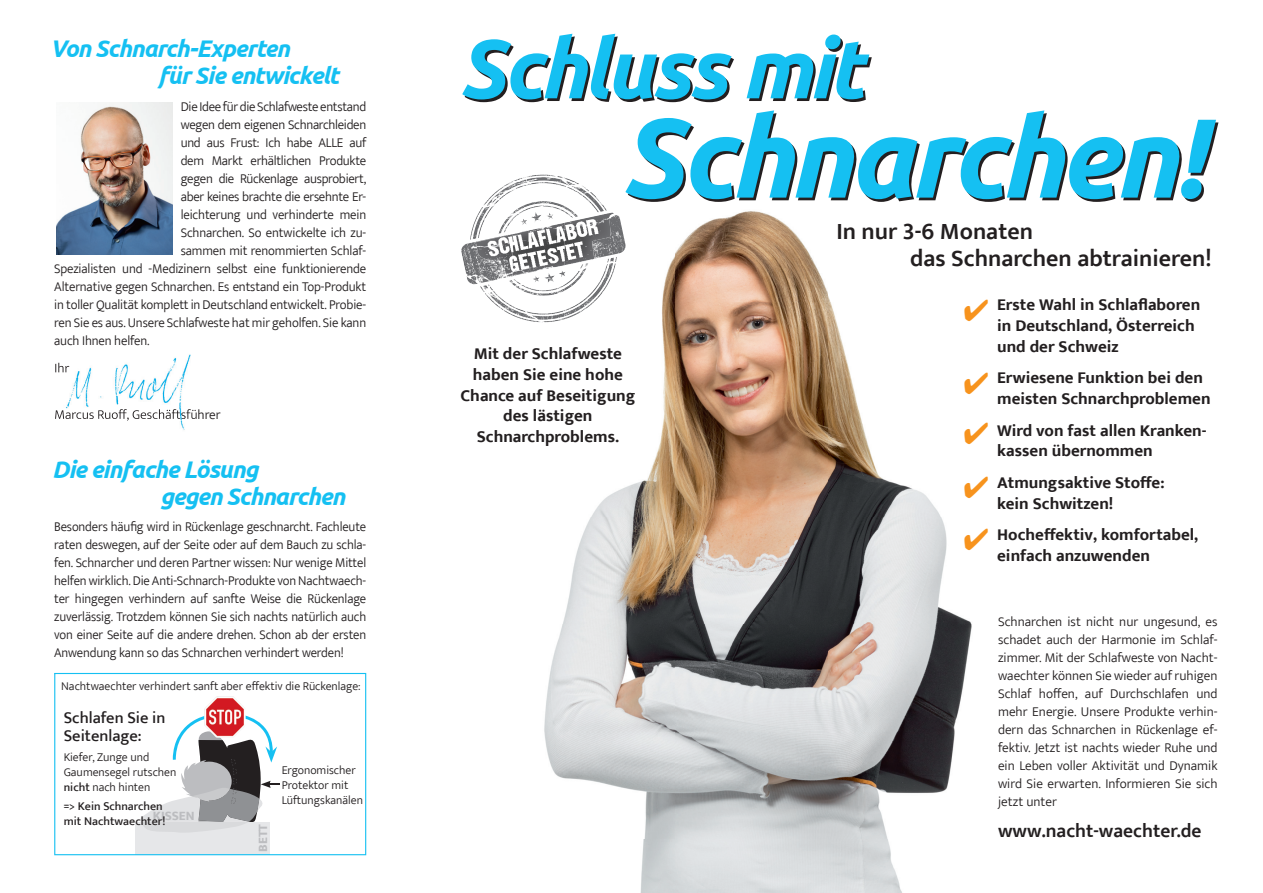
<style>
.page{position:relative;width:1263px;height:893px;background:#fff}
.page>*{position:absolute;margin:0;border:0;box-sizing:border-box;transform-origin:0 0}
.t1{font:italic 700 112.35px "Ubuntu";letter-spacing:-.04em;color:#15c0f2}
.t2{font:italic 700 83.25px "Ubuntu";letter-spacing:-.04em;color:#15c0f2}
.t3{font:italic 700 24px/27px "Ubuntu";letter-spacing:-.04em;color:#15c0f2}
.t4{font:600 24px/27px "Ek Mukta";color:#231f20}
.t5{font:600 19.5px "Ek Mukta";color:#231f20}
.t6{font:700 16.95px/20.7px "Ek Mukta";color:#231f20}
.t7{font:500 16.5px/18px "Ek Mukta";color:#231f20}
.t8{font:300 13.5px/18px "Ek Mukta";letter-spacing:-.01em;color:#231f20;text-align:justify}
.t9{font:300 13.5px/18px "Ek Mukta";letter-spacing:-.01em;color:#231f20;text-align:justify;scale:.96 1}
.t10{font:800 13.2px "Ek Mukta";color:#bcbdc0}
.t11{font:300 12px/15px "Ek Mukta";color:#231f20}
.t12{font:500 12px/15px "Ek Mukta";color:#231f20}
.s1{font-weight:500}
</style>
<div class="page">
<svg style="left:54px;top:673px;width:312px;height:182px"></svg>
<img style="left:523px;top:196px;width:84px;height:16px">
<img style="left:676px;top:211px;width:183px;height:199px">
<svg style="left:582px;top:303px;width:11px;height:8px"></svg>
<img style="left:544px;top:410px;width:428px;height:483px">
<img style="left:524px;top:210px;width:95px;height:7px">
<img style="left:532px;top:315px;width:29px;height:1px">
<img style="left:523px;top:198px;width:44px;height:1px">
<img style="left:56px;top:103px;width:116px;height:151px">
<img style="left:561px;top:311px;width:19px;height:9px">
<img style="left:592px;top:215px;width:23px;height:34px">
<svg style="left:461px;top:232px;width:62px;height:49px"></svg>
<img style="left:55px;top:354px;width:136px;height:76px">
<img style="left:55px;top:363px;width:14px;height:9px">
<img style="left:55px;top:409px;width:141px;height:12px">
<svg style="left:140px;top:713px;width:140px;height:120px"></svg>
<img style="left:204px;top:696px;width:42px;height:42px">
<img style="left:530px;top:175px;width:26px;height:2px">
<img style="left:513px;top:309px;width:18px;height:9px">
<svg style="left:500px;top:181px;width:13px;height:12px"></svg>
<img style="left:565px;top:178px;width:14px;height:7px">
<svg style="left:965px;top:410px;width:7px;height:34px"></svg>
<svg style="left:965px;top:477px;width:7px;height:73px"></svg>
<h3 class="t3" style="left:158px;top:34px;width:182px;text-indent:-108px">Von Schnarch-Experten<br>für Sie entwickelt</h3>
<p class="t8" style="left:181px;top:98px;width:187px">Die Idee für die Schlafweste entstand</p>
<p class="t8" style="left:181px;top:116px;width:187px">wegen dem eigenen Schnarchleiden</p>
<p class="t8" style="left:181px;top:134px;width:187px">und aus Frust: Ich habe ALLE auf</p>
<p class="t8" style="left:181px;top:152px;width:187px">dem Markt erhältlichen Produkte</p>
<p class="t8" style="left:181px;top:170px;width:187px">gegen die Rückenlage ausprobiert,</p>
<p class="t8" style="left:181px;top:188px;width:187px">aber keines brachte die ersehnte Er-</p>
<p class="t8" style="left:181px;top:206px;width:187px">leichterung und verhinderte mein</p>
<p class="t8" style="left:181px;top:224px;width:187px">Schnarchen. So entwickelte ich zu-</p>
<p class="t8" style="left:181px;top:242px;width:187px">sammen mit renommierten Schlaf-</p>
<p class="t8" style="left:54px;top:260px;width:314px">Spezialisten und -Medizinern selbst eine funktionierende</p>
<p class="t8" style="left:54px;top:278px;width:314px">Alternative gegen Schnarchen. Es entstand ein Top-Produkt</p>
<p class="t8" style="left:54px;top:296px;width:313px">in toller Qualität komplett in Deutschland entwickelt. Probie-</p>
<p class="t8" style="left:54px;top:314px;width:313px">ren Sie es aus. Unsere Schlafweste hat mir geholfen. Sie kann</p>
<p class="t8" style="left:54px;top:332px;width:97px">auch Ihnen helfen.</p>
<h3 class="t3" style="left:160px;top:456px;width:186px;text-indent:-108px">Die einfache Lösung<br>gegen Schnarchen</h3>
<p class="t9" style="left:54px;top:518px;width:327px">Besonders häufig wird in Rückenlage geschnarcht. Fachleute raten deswegen, auf der Seite oder auf dem Bauch zu schla&shy;fen. Schnarcher und deren Partner wissen: Nur wenige Mittel helfen wirklich. Die Anti-Schnarch-Produkte von Nachtwaech&shy;ter hingegen verhindern auf sanfte Weise die Rückenlage zuverlässig. Trotzdem können Sie sich nachts natürlich auch von einer Seite auf die andere drehen. Schon ab der ersten Anwendung kann so das Schnarchen verhindert werden!</p>
<p class="t11" style="left:61px;top:679px;width:301px">Nachtwaechter verhindert sanft aber effektiv die Rückenlage:</p>
<p class="t7" style="left:64px;top:709px;width:103px">Schlafen Sie in<br>Seitenlage:</p>
<p class="t11" style="left:64px;top:749px;width:114px">Kiefer, Zunge und<br>Gaumensegel rutschen <span class="s1">nicht</span> nach hinten</p>
<p class="t12" style="left:64px;top:799px;width:103px">=&gt; Kein Schnarchen mit Nachtwaechter!</p>
<p class="t10" style="left:153px;top:807px;width:43px">KISSEN</p>
<p class="t10" style="left:255px;top:852px;width:30px;rotate:-90deg">BETT</p>
<p class="t11" style="left:282px;top:762px;width:83px">Ergonomischer<br>Protektor mit<br>Lüftungskanälen</p>
<h2 class="t2" style="left:459px;top:18px;width:405px">Schluss mit</h2>
<h1 class="t1" style="left:621px;top:90px;width:586px">Schnarchen!</h1>
<p class="t6" style="left:460px;top:343px;width:176px;text-align:center">Mit der Schlafweste haben Sie eine hohe<br>Chance auf Beseitigung des lästigen<br>Schnarchproblems.</p>
<h3 class="t4" style="left:910px;top:217px;width:303px;text-indent:-74px">In nur 3-6 Monaten<br>das Schnarchen abtrainieren!</h3>
<p class="t6" style="left:997px;top:294px;width:205px">Erste Wahl in Schlaflaboren in Deutschland, Österreich und der Schweiz</p>
<p class="t6" style="left:997px;top:367px;width:215px">Erwiesene Funktion bei den meisten Schnarchproblemen</p>
<p class="t6" style="left:997px;top:419px;width:211px">Wird von fast allen Kranken&shy;kassen übernommen</p>
<p class="t6" style="left:997px;top:472px;width:169px">Atmungsaktive Stoffe: kein Schwitzen!</p>
<p class="t6" style="left:997px;top:524px;width:203px">Hocheffektiv, komfortabel, einfach anzuwenden</p>
<p class="t8" style="left:998px;top:613px;width:221px">Schnarchen ist nicht nur ungesund, es schadet auch der Harmonie im Schlaf&shy;zimmer. Mit der Schlafweste von Nacht&shy;waechter können Sie wieder auf ruhigen Schlaf hoffen, auf Durchschlafen und mehr Energie. Unsere Produkte verhin&shy;dern das Schnarchen in Rückenlage ef&shy;fektiv. Jetzt ist nachts wieder Ruhe und ein Leben voller Aktivität und Dynamik wird Sie erwarten. Informieren Sie sich jetzt unter</p>
<h3 class="t5" style="left:998px;top:818px;width:205px">www.nacht-waechter.de</h3>
</div>
